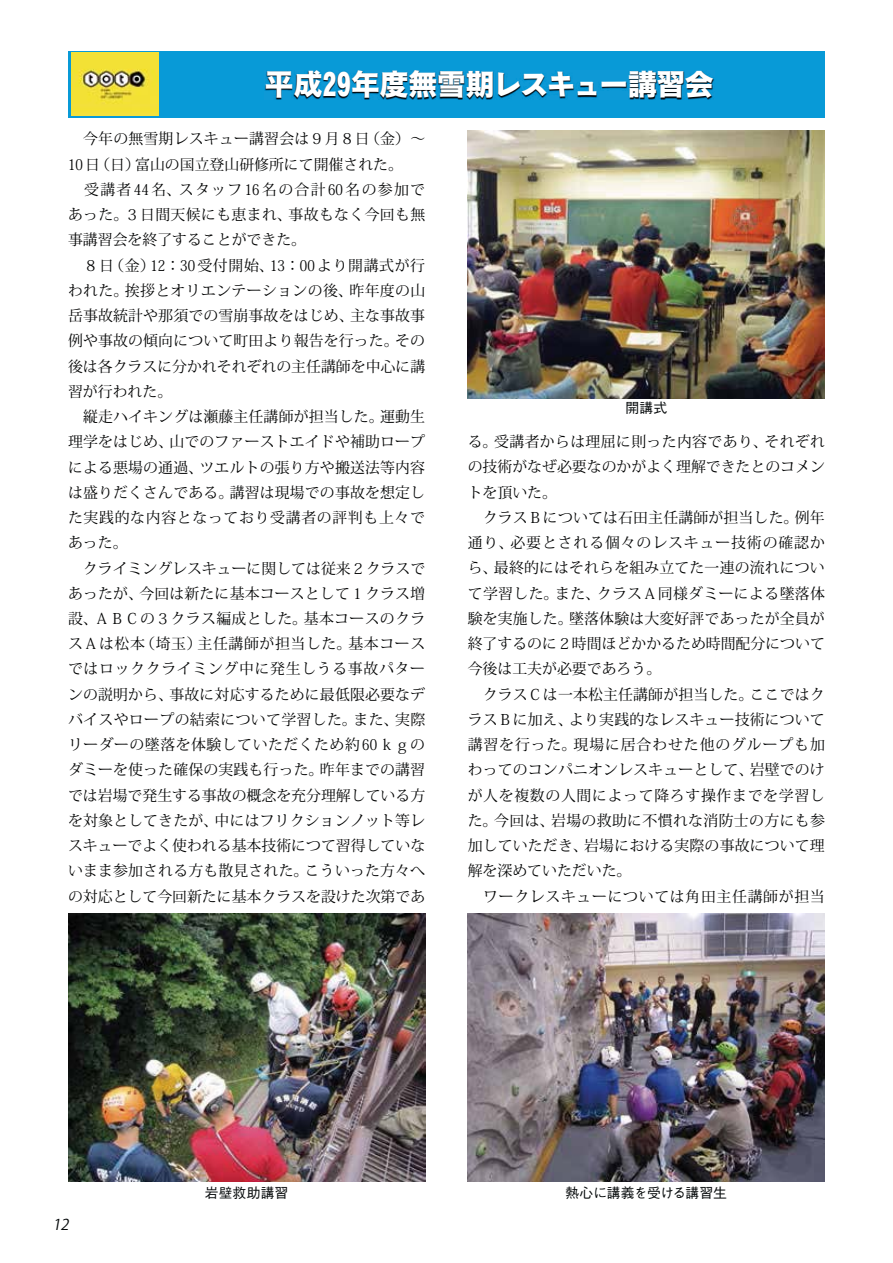
<style>
.page{position:relative;width:893px;height:1263px;background:#fff}
.page>*{position:absolute;margin:0;border:0;box-sizing:border-box;transform-origin:0 0}
.t1{font:28.65px "Hira Sans Old Std W8 90 msp RKSJ H";letter-spacing:-.005em;color:#fff}
.t2{font:14.85px/25.2px "Koz Min Pro Regular 90 msp RKSJ H";letter-spacing:.01em;color:#010202}
.t3{font:italic 14.85px "Koz Go Pro Regular 90 msp RKSJ H";color:#040809}
.t4{font:13.8px "Gothic BBB Pro Medium 90 msp RKSJ H";letter-spacing:-.02em;color:#040809}
.t5{font:13.8px "Gothic BBB Pro Medium 90 msp RKSJ H";color:#040809}
</style>
<div class="page">
<div style="left:68px;top:51px;width:757px;height:66px;background:#089ad7"></div>
<img style="left:265px;top:70px;width:449px;height:30px">
<img style="left:71px;top:53px;width:88px;height:62px">
<img style="left:68px;top:913px;width:357px;height:268px">
<img style="left:468px;top:913px;width:357px;height:268px">
<img style="left:468px;top:131px;width:357px;height:268px">
<h1 class="t1" style="left:265px;top:73px;width:450px">平成29年度無雪期レスキュー講習会</h1>
<p class="t2" style="left:68px;top:128px;width:359px">　今年の無雪期レスキュー講習会は９月８日（金）～<br>10 日（日）富山の国立登山研修所にて開催された。<br>　受講者44名、スタッフ16名の合計60名の参加であった。３日間天候にも恵まれ、事故もなく今回も無事講習会を終了することができた。<br>　８日（金）12：30受付開始、13：00より開講式が行われた。挨拶とオリエンテーションの後、昨年度の山岳事故統計や那須での雪崩事故をはじめ、主な事故事例や事故の傾向について町田より報告を行った。その後は各クラスに分かれそれぞれの主任講師を中心に講習が行われた。<br>　縦走ハイキングは瀬藤主任講師が担当した。運動生理学をはじめ、山でのファーストエイドや補助ロープによる悪場の通過、ツエルトの張り方や搬送法等内容は盛りだくさんである。講習は現場での事故を想定した実践的な内容となっており受講者の評判も上々であった。<br>　クライミングレスキューに関しては従来２クラスであったが、今回は新たに基本コースとして１クラス増設、ＡＢＣの３クラス編成とした。基本コースのクラスＡは松本（埼玉）主任講師が担当した。基本コースではロッククライミング中に発生しうる事故パターンの説明から、事故に対応するために最低限必要なデバイスやロープの結索について学習した。また、実際リーダーの墜落を体験していただくため約 60 ｋｇのダミーを使った確保の実践も行った。昨年までの講習では岩場で発生する事故の概念を充分理解している方を対象としてきたが、中にはフリクションノット等レスキューでよく使われる基本技術につて習得していないまま参加される方も散見された。こういった方々への対応として今回新たに基本クラスを設けた次第であ</p>
<p class="t5" style="left:625px;top:403px;width:43px">開講式</p>
<p class="t2" style="left:468px;top:431px;width:359px">る。受講者からは理屈に則った内容であり、それぞれの技術がなぜ必要なのかがよく理解できたとのコメントを頂いた。<br>　クラスＢについては石田主任講師が担当した。例年通り、必要とされる個々のレスキュー技術の確認から、最終的にはそれらを組み立てた一連の流れについて学習した。また、クラスＡ同様ダミーによる墜落体験を実施した。墜落体験は大変好評であったが全員が終了するのに２時間ほどかかるため時間配分について今後は工夫が必要であろう。<br>　クラスＣは一本松主任講師が担当した。ここではクラスＢに加え、より実践的なレスキュー技術について講習を行った。現場に居合わせた他のグループも加わってのコンパニオンレスキューとして、岩壁でのけが人を複数の人間によって降ろす操作までを学習した。今回は、岩場の救助に不慣れな消防士の方にも参加していただき、岩場における実際の事故について理解を深めていただいた。<br>　ワークレスキューについては角田主任講師が担当</p>
<p class="t3" style="left:52px;top:1218px;width:21px">12</p>
<p class="t5" style="left:205px;top:1187px;width:85px">岩壁救助講習</p>
<p class="t4" style="left:566px;top:1187px;width:163px">熱心に講義を受ける講習生</p>
</div>
